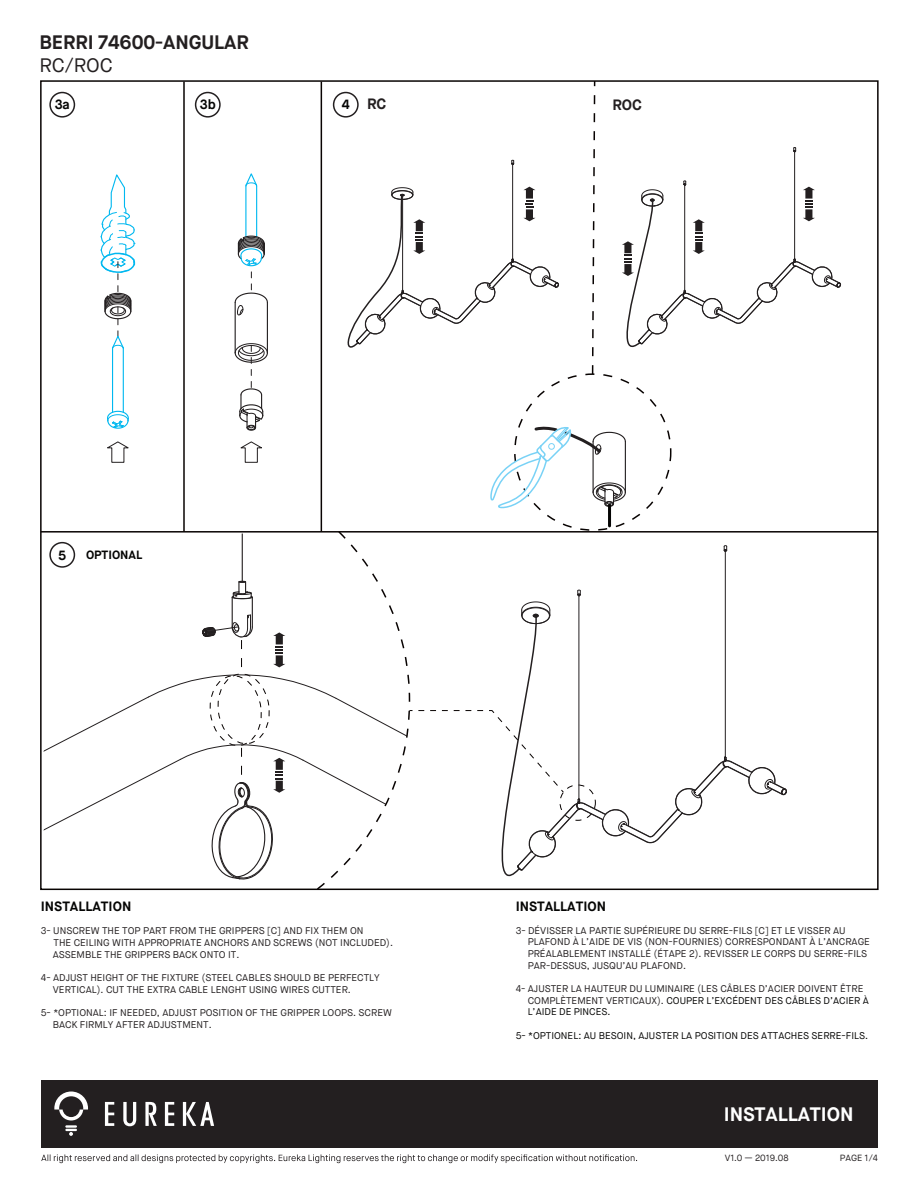
<style>
.page{position:relative;width:918px;height:1188px;background:#fff}
.page>*{position:absolute;margin:0;border:0;box-sizing:border-box;transform-origin:0 0}
.t1{font:700 19.5px "Maison Neue";letter-spacing:-.005em;color:#231f20}
.t2{font:700 19.5px "Maison Neue";letter-spacing:-.005em;color:#fff}
.t3{font:19.5px "Maison Neue";color:#231f20}
.t4{font:700 15px "Maison Neue";color:#231f20}
.t5{font:700 13.5px "Maison Neue";color:#050504}
.t6{font:700 13.35px "Maison Neue";color:#050504}
.t7{font:700 12px "Maison Neue";color:#050504}
.t8{font:9.75px/11.7px "Maison Neue";color:#231f20}
.t9{font:9.75px "Maison Neue";color:#050504}
.t10{font:9px "Maison Neue";color:#231f20}
.s1{color:#050504}
</style>
<div class="page">
<div style="left:41px;top:1080px;width:837px;height:68px;background:#231f20"></div>
<svg style="left:105px;top:1102px;width:9px;height:24px"></svg>
<svg style="left:165px;top:1102px;width:9px;height:24px"></svg>
<svg style="left:145px;top:1102px;width:12px;height:24px"></svg>
<svg style="left:123px;top:1102px;width:13px;height:24px"></svg>
<svg style="left:183px;top:1102px;width:31px;height:24px"></svg>
<svg style="left:54px;top:1092px;width:34px;height:44px"></svg>
<svg style="left:41px;top:1154px;width:596px;height:9px"></svg>
<svg style="left:240px;top:441px;width:22px;height:22px"></svg>
<svg style="left:333px;top:92px;width:26px;height:26px"></svg>
<svg style="left:591px;top:80px;width:5px;height:293px"></svg>
<svg style="left:195px;top:92px;width:26px;height:26px"></svg>
<hr style="left:183px;top:82px;width:2px;height:450px;background:#080302">
<svg style="left:107px;top:441px;width:22px;height:22px"></svg>
<hr style="left:41px;top:531px;width:837px;height:2px;background:#080302">
<hr style="left:321px;top:82px;width:1px;height:450px;background:#080302">
<svg style="left:245px;top:173px;width:13px;height:14px"></svg>
<hr style="left:245px;top:186px;width:1px;height:51px;background:#00b8f0">
<hr style="left:256px;top:186px;width:1px;height:51px;background:#00b8f0">
<svg style="left:234px;top:343px;width:34px;height:88px"></svg>
<hr style="left:267px;top:302px;width:1px;height:51px;background:#231f20">
<hr style="left:235px;top:302px;width:1px;height:51px;background:#231f20">
<svg style="left:234px;top:235px;width:34px;height:80px"></svg>
<svg style="left:100px;top:174px;width:36px;height:175px"></svg>
<svg style="left:107px;top:410px;width:22px;height:19px"></svg>
<hr style="left:112px;top:348px;width:1px;height:64px;background:#00b8f0">
<hr style="left:123px;top:348px;width:1px;height:64px;background:#00b8f0">
<svg style="left:49px;top:92px;width:26px;height:26px"></svg>
<hr style="left:608px;top:505px;width:3px;height:21px;background:#050504">
<svg style="left:490px;top:426px;width:136px;height:85px"></svg>
<svg style="left:44px;top:530px;width:743px;height:361px"></svg>
<hr style="left:512px;top:164px;width:1px;height:95px;background:#231f20">
<svg style="left:511px;top:160px;width:3px;height:5px"></svg>
<svg style="left:347px;top:187px;width:212px;height:161px"></svg>
<hr style="left:794px;top:152px;width:1px;height:106px;background:#231f20">
<svg style="left:793px;top:147px;width:3px;height:6px"></svg>
<svg style="left:622px;top:181px;width:219px;height:167px"></svg>
<h1 class="t1" style="left:39px;top:30px;width:211px">BERRI 74600-ANGULAR</h1>
<h1 class="t3" style="left:39px;top:53px;width:75px">RC/ROC</h1>
<h2 class="t4" style="left:367px;top:95px;width:21px">RC</h2>
<h3 class="t6" style="left:55px;top:96px;width:17px">3a</h3>
<h3 class="t6" style="left:200px;top:96px;width:17px">3b</h3>
<h3 class="t6" style="left:342px;top:96px;width:9px">4</h3>
<h2 class="t4" style="left:612px;top:95px;width:31px">ROC</h2>
<h3 class="t6" style="left:58px;top:547px;width:10px">5</h3>
<p class="t7" style="left:86px;top:547px;width:58px">OPTIONAL</p>
<h3 class="t5" style="left:41px;top:898px;width:92px">INSTALLATION</h3>
<p class="t8" style="left:53px;top:925px;width:342px;text-indent:-12px">3- UNSCREW THE TOP PART FROM THE GRIPPERS [C] AND FIX THEM ON<br>THE CEILING WITH APPROPRIATE ANCHORS AND SCREWS (NOT INCLUDED).<br>ASSEMBLE THE GRIPPERS BACK ONTO IT.</p>
<p class="t8" style="left:53px;top:972px;width:328px;text-indent:-12px">4- ADJUST HEIGHT OF THE FIXTURE (STEEL CABLES SHOULD BE PERFECTLY<br>VERTICAL). CUT THE EXTRA CABLE LENGHT USING WIRES CUTTER.</p>
<p class="t8" style="left:53px;top:1007px;width:341px;text-indent:-12px">5- *OPTIONAL: IF NEEDED, ADJUST POSITION OF THE GRIPPER LOOPS. SCREW<br>BACK FIRMLY AFTER ADJUSTMENT.</p>
<h3 class="t5" style="left:516px;top:898px;width:92px">INSTALLATION</h3>
<p class="t8" style="left:528px;top:924px;width:344px;text-indent:-12px">3- DÉVISSER LA PARTIE SUPÉRIEURE DU SERRE-FILS [C] ET LE VISSER AU PLAFOND À L’AIDE DE VIS (NON-FOURNIES) CORRESPONDANT À L’ANCRAGE PRÉALABLEMENT INSTALLÉ (ÉTAPE 2). REVISSER LE CORPS DU SERRE-FILS PAR-DESSUS, JUSQU’AU PLAFOND.</p>
<p class="t8" style="left:528px;top:983px;width:343px;text-indent:-12px">4- AJUSTER LA HAUTEUR DU LUMINAIRE (LES CÂBLES D’ACIER DOIVENT ÊTRE<br>COMPLÈTEMENT VERTICAUX). <span class="s1">COUPER L’EXCÉDENT DES CÂBLES D’ACIER À<br>L’AIDE DE PINCES.</span></p>
<p class="t9" style="left:516px;top:1029px;width:354px">5- *OPTIONEL: AU BESOIN, AJUSTER LA POSITION DES ATTACHES SERRE-FILS.</p>
<h1 class="t2" style="left:724px;top:1101px;width:131px">INSTALLATION</h1>
<p class="t10" style="left:725px;top:1152px;width:65px">V1.0 — 2019.08</p>
<p class="t10" style="left:840px;top:1152px;width:40px">PAGE 1/4</p>
</div>
